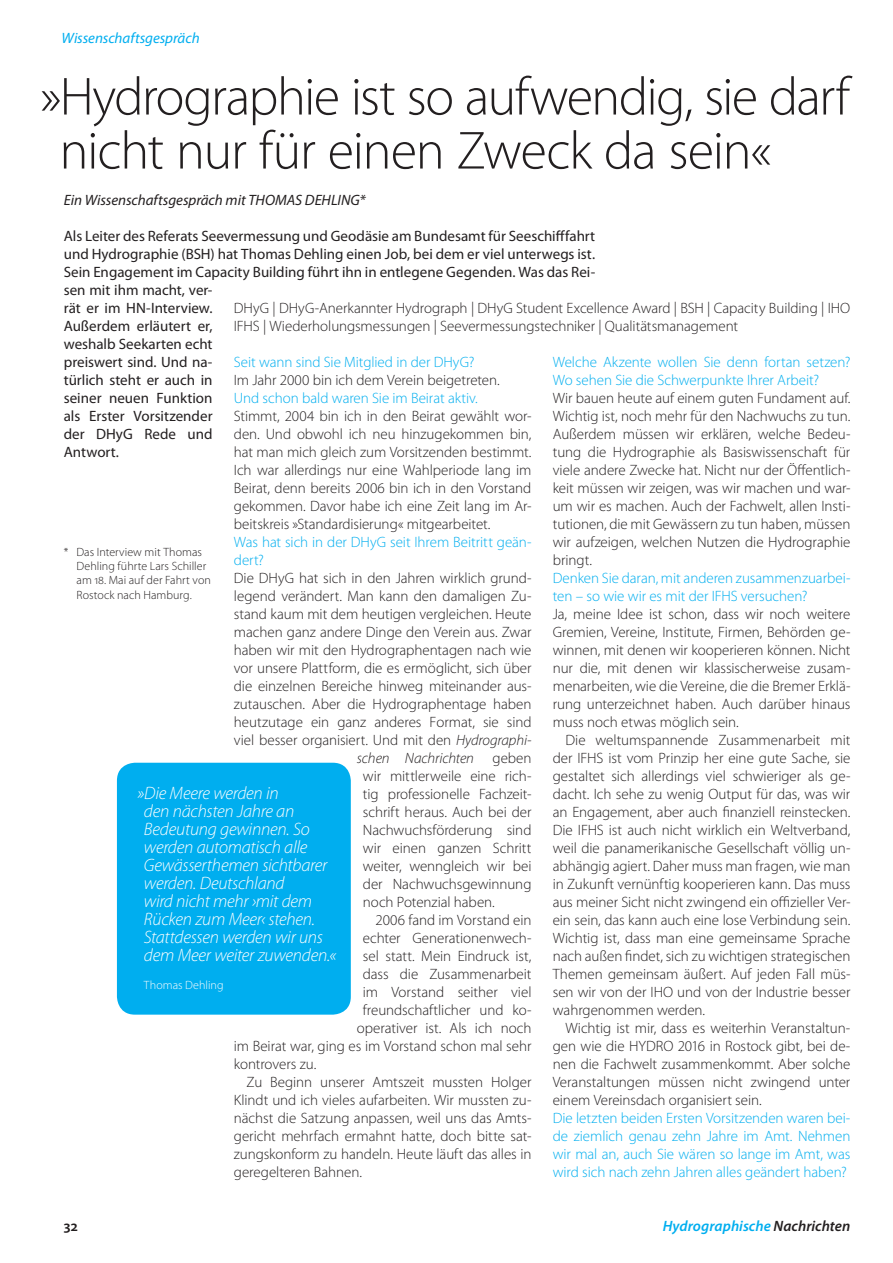
<style>
.page{position:relative;width:893px;height:1263px;background:#fff}
.page>*{position:absolute;margin:0;border:0;box-sizing:border-box;transform-origin:0 0}
.t1{font:300 54px/54px "Myriad Pro";letter-spacing:-.025em;color:#231f20}
.t2{font:italic 300 18px/18px "Myriad Pro";letter-spacing:-.015em;color:#fff}
.t3{font:300 15px/18px "Myriad Pro";letter-spacing:-.005em;color:#231f20;text-align:justify}
.t4{font:300 15px/18px "Myriad Pro";letter-spacing:-.005em;color:#00aeef}
.t5{font:15px/18px "Myriad Pro";color:#231f20}
.t6{font:italic 15px "Myriad Pro";letter-spacing:-.005em;color:#231f20}
.t7{font:italic 600 15px "Myriad Pro";letter-spacing:.005em;color:#00aeef}
.t8{font:italic 15px "Myriad Pro";letter-spacing:-.005em;color:#00aeef}
.t9{font:italic 300 15px "Myriad Pro";letter-spacing:-.005em;color:#231f20}
.t10{font:600 15px "Myriad Pro";color:#231f20}
.t11{font:300 12px/14.4px "Myriad Pro";letter-spacing:.005em;color:#231f20}
.t12{font:300 12px "Myriad Pro";letter-spacing:.005em;color:#fff}
.s1{font-style:italic}
.s2{font-style:normal}
.s3{color:#231f20}
</style>
<div class="page">
<div style="left:117px;top:763px;width:234px;height:252px;background:#00aeef;border-radius:18px"></div>
<p class="t8" style="left:62px;top:28px;width:140px">Wissenschaftsgespräch</p>
<h1 class="t1" style="left:60px;top:69px;width:792px;text-indent:-19px">»Hydrographie ist so aufwendig, sie darf nicht nur für einen Zweck da sein«</h1>
<p class="t6" style="left:64px;top:190px;width:195px">Ein Wissenschaftsgespräch mit Thomas</p>
<p class="t6" style="left:305px;top:190px;width:62px">Dehling *</p>
<p class="t5" style="left:64px;top:226px;width:533px">Als Leiter des Referats Seevermessung und Geodäsie am Bundesamt für Seeschifffahrt und Hydrographie (BSH) hat Thomas Dehling einen Job, bei dem er viel unterwegs ist.<br>Sein Engagement im Capacity Building führt ihn in entlegene Gegenden. Was das Rei&shy;sen mit ihm macht, ver-<br>rät er im HN-Interview.<br>Außerdem erläutert er,<br>weshalb Seekarten echt<br>preiswert sind. Und na-<br>türlich steht er auch in<br>seiner neuen Funktion<br>als Erster Vorsitzender<br>der DHyG Rede und<br>Antwort.</p>
<p class="t3" style="left:234px;top:298px;width:618px">DHyG | DHyG-Anerkannter Hydrograph | DHyG Student Excellence Award | BSH | Capacity Building | IHO<br>IFHS | Wiederholungsmessungen | Seevermessungstechniker | Qualitätsmanagement</p>
<p class="t4" style="left:553px;top:352px;width:299px">Welche Akzente wollen Sie denn fortan setzen?<br>Wo sehen Sie die Schwerpunkte Ihrer Arbeit?</p>
<p class="t3" style="left:553px;top:388px;width:299px">Wir bauen heute auf einem guten Fundament auf.<br>Wichtig ist, noch mehr für den Nachwuchs zu tun.<br>Außerdem müssen wir erklären, welche Bedeu&shy;tung die Hydrographie als Basiswissenschaft für viele andere Zwecke hat. Nicht nur der Öffentlich&shy;keit müssen wir zeigen, was wir machen und war&shy;um wir es machen. Auch der Fachwelt, allen Insti&shy;tutionen, die mit Gewässern zu tun haben, müssen wir aufzeigen, welchen Nutzen die Hydrographie bringt.</p>
<p class="t4" style="left:553px;top:568px;width:299px">Denken Sie daran, mit anderen zusammenzuarbei&shy;ten – so wie wir es mit der IFHS versuchen?</p>
<p class="t3" style="left:553px;top:604px;width:299px">Ja, meine Idee ist schon, dass wir noch weitere Gremien, Vereine, Institute, Firmen, Behörden ge&shy;winnen, mit denen wir kooperieren können. Nicht nur die, mit denen wir klassischerweise zusam&shy;menarbeiten, wie die Vereine, die die Bremer Erklä&shy;rung unterzeichnet haben. Auch darüber hinaus muss noch etwas möglich sein.</p>
<p class="t3" style="left:553px;top:730px;width:299px;text-indent:13px">Die weltumspannende Zusammenarbeit mit der IFHS ist vom Prinzip her eine gute Sache, sie gestaltet sich allerdings viel schwieriger als ge&shy;dacht. Ich sehe zu wenig Output für das, was wir an Engagement, aber auch finanziell reinstecken.<br>Die IFHS ist auch nicht wirklich ein Weltverband, weil die panamerikanische Gesellschaft völlig un&shy;abhängig agiert. Daher muss man fragen, wie man in Zukunft vernünftig kooperieren kann. Das muss aus meiner Sicht nicht zwingend ein offizieller Ver&shy;ein sein, das kann auch eine lose Verbindung sein.<br>Wichtig ist, dass man eine gemeinsame Sprache nach außen findet, sich zu wichtigen strategischen Themen gemeinsam äußert. Auf jeden Fall müs&shy;sen wir von der IHO und von der Industrie besser wahrgenommen werden.</p>
<p class="t3" style="left:553px;top:1018px;width:299px;text-indent:13px">Wichtig ist mir, dass es weiterhin Veranstaltun&shy;gen wie die HYDRO 2016 in Rostock gibt, bei de&shy;nen die Fachwelt zusammenkommt. Aber solche Veranstaltungen müssen nicht zwingend unter einem Vereinsdach organisiert sein.</p>
<p class="t4" style="left:553px;top:1108px;width:299px;text-align:justify">Die letzten beiden Ersten Vorsitzenden waren bei&shy;de ziemlich genau zehn Jahre im Amt. Nehmen wir mal an, auch Sie wären so lange im Amt, was wird sich nach zehn Jahren alles geändert haben?</p>
<p class="t4" style="left:234px;top:352px;width:242px">Seit wann sind Sie Mitglied in der DHyG?</p>
<p class="t3" style="left:234px;top:370px;width:267px">Im Jahr 2000 bin ich dem Verein beigetreten.</p>
<p class="t4" style="left:234px;top:388px;width:246px">Und schon bald waren Sie im Beirat aktiv.</p>
<p class="t3" style="left:234px;top:406px;width:299px">Stimmt, 2004 bin ich in den Beirat gewählt wor&shy;den. Und obwohl ich neu hinzugekommen bin, hat man mich gleich zum Vorsitzenden bestimmt.<br>Ich war allerdings nur eine Wahlperiode lang im Beirat, denn bereits 2006 bin ich in den Vorstand gekommen. Davor habe ich eine Zeit lang im Ar&shy;beitskreis »Standardisierung« mitgearbeitet.</p>
<p class="t4" style="left:234px;top:532px;width:299px">Was hat sich in der DHyG seit Ihrem Beitritt geän&shy;dert?</p>
<p class="t3" style="left:234px;top:568px;width:299px">Die DHyG hat sich in den Jahren wirklich grund-</p>
<p class="t3" style="left:234px;top:586px;width:299px">legend verändert. Man kann den damaligen Zu-</p>
<p class="t3" style="left:234px;top:604px;width:299px">stand kaum mit dem heutigen vergleichen. Heute</p>
<p class="t3" style="left:234px;top:622px;width:299px">machen ganz andere Dinge den Verein aus. Zwar</p>
<p class="t3" style="left:234px;top:640px;width:299px">haben wir mit den Hydrographentagen nach wie</p>
<p class="t3" style="left:234px;top:658px;width:299px">vor unsere Plattform, die es ermöglicht, sich über</p>
<p class="t3" style="left:234px;top:676px;width:299px">die einzelnen Bereiche hinweg miteinander aus-</p>
<p class="t3" style="left:234px;top:694px;width:299px">zutauschen. Aber die Hydrographentage haben</p>
<p class="t3" style="left:234px;top:712px;width:299px">heutzutage ein ganz anderes Format, sie sind</p>
<p class="t3" style="left:234px;top:730px;width:299px">viel besser organisiert. Und mit den <span class="s1">Hydrographi-</span></p>
<p class="t9" style="left:357px;top:749px;width:176px">schen Nachrichten <span class="s2">geben</span></p>
<p class="t3" style="left:363px;top:766px;width:170px">wir mittlerweile eine rich-</p>
<p class="t3" style="left:363px;top:784px;width:170px">tig professionelle Fachzeit-</p>
<p class="t3" style="left:363px;top:802px;width:170px">schrift heraus. Auch bei der</p>
<p class="t3" style="left:363px;top:820px;width:170px">Nachwuchsförderung sind</p>
<p class="t3" style="left:363px;top:838px;width:170px">wir einen ganzen Schritt</p>
<p class="t3" style="left:363px;top:856px;width:170px">weiter, wenngleich wir bei</p>
<p class="t3" style="left:363px;top:874px;width:170px">der Nachwuchsgewinnung</p>
<p class="t3" style="left:363px;top:892px;width:133px">noch Potenzial haben.</p>
<p class="t3" style="left:376px;top:910px;width:157px">2006 fand im Vorstand ein</p>
<p class="t3" style="left:363px;top:928px;width:170px">echter Generationenwech-</p>
<p class="t3" style="left:363px;top:946px;width:170px">sel statt. Mein Eindruck ist,</p>
<p class="t3" style="left:363px;top:964px;width:170px">dass die Zusammenarbeit</p>
<p class="t3" style="left:363px;top:982px;width:170px">im Vorstand seither viel</p>
<p class="t3" style="left:363px;top:1000px;width:170px">freundschaftlicher und ko-</p>
<p class="t3" style="left:357px;top:1018px;width:176px">operativer ist. Als ich noch</p>
<p class="t3" style="left:234px;top:1036px;width:299px">im Beirat war, ging es im Vorstand schon mal sehr</p>
<p class="t3" style="left:234px;top:1054px;width:84px">kontrovers zu.</p>
<p class="t3" style="left:247px;top:1072px;width:286px">Zu Beginn unserer Amtszeit mussten Holger</p>
<p class="t3" style="left:234px;top:1090px;width:299px">Klindt und ich vieles aufarbeiten. Wir mussten zu-</p>
<p class="t3" style="left:234px;top:1108px;width:299px">nächst die Satzung anpassen, weil uns das Amts-</p>
<p class="t3" style="left:234px;top:1126px;width:299px">gericht mehrfach ermahnt hatte, doch bitte sat-</p>
<p class="t3" style="left:234px;top:1144px;width:299px">zungskonform zu handeln. Heute läuft das alles in</p>
<p class="t3" style="left:234px;top:1162px;width:130px">geregelteren Bahnen.</p>
<p class="t11" style="left:77px;top:544px;width:136px;text-indent:-13px">* Das Interview mit Thomas<br>Dehling führte Lars Schiller am 18. Mai auf der Fahrt von<br>Rostock nach Hamburg.</p>
<p class="t2" style="left:144px;top:783px;width:194px;text-indent:-6px">»Die Meere werden in<br>den nächsten Jahre an<br>Bedeutung gewinnen. So werden automatisch alle<br>Gewässerthemen sichtbarer werden. Deutschland<br>wird nicht mehr ›mit dem<br>Rücken zum Meer‹ stehen.<br>Stattdessen werden wir uns dem Meer weiter zuwenden.«</p>
<p class="t12" style="left:144px;top:978px;width:81px">Thomas Dehling</p>
<p class="t10" style="left:64px;top:1216px;width:15px">32</p>
<p class="t7" style="left:663px;top:1216px;width:189px">Hydrographische <span class="s3">Nachrichten</span></p>
</div>
